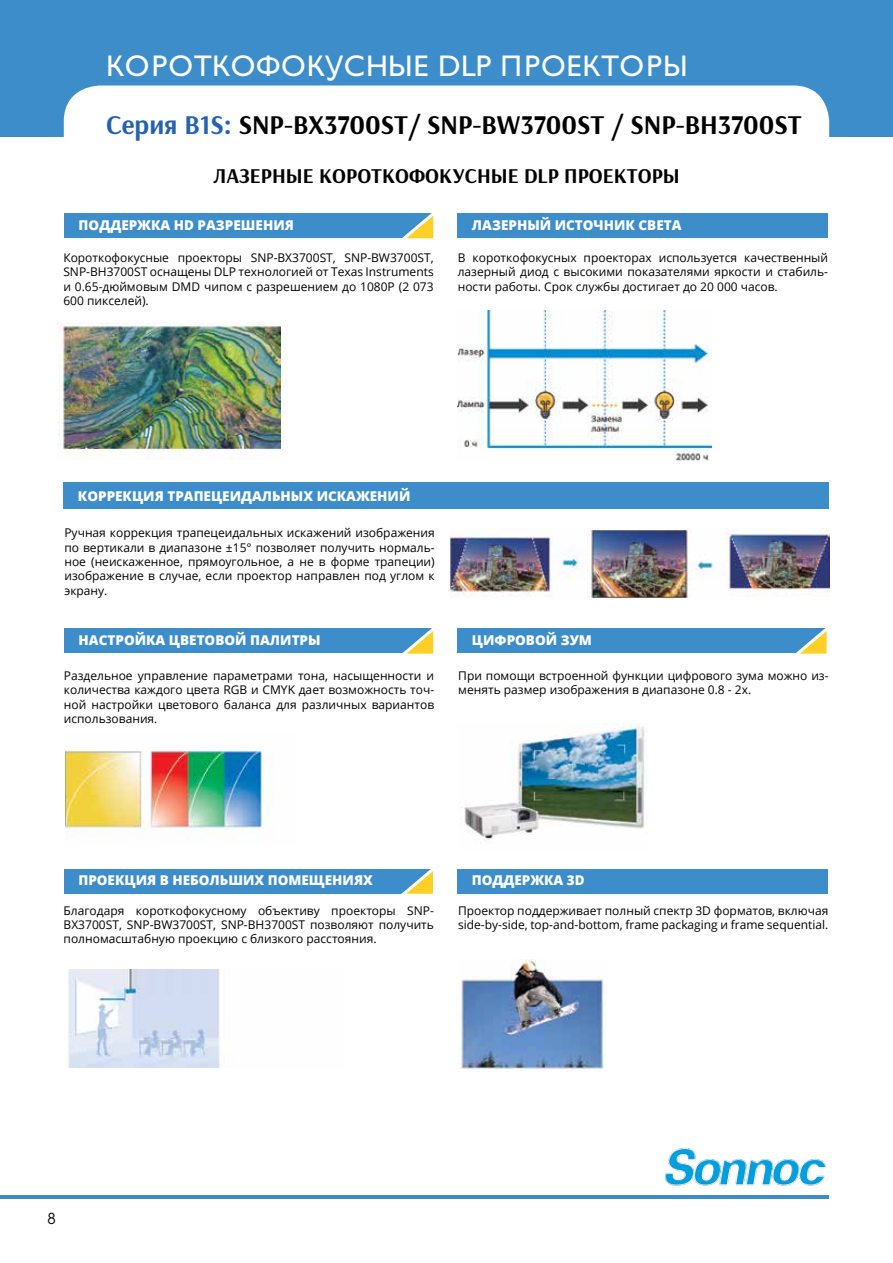
<style>
.page{position:relative;width:893px;height:1263px;background:#fff}
.page>*{position:absolute;margin:0;border:0;box-sizing:border-box;transform-origin:0 0}
.t1{font:30px "AZ Gill Sans C";color:#fff}
.t2{font:700 27px "Arsenal";color:#000}
.t3{font:700 21px "Arsenal";color:#000}
.t4{font:15px "Avant Garde Gothic C";color:#000}
.t5{font:800 13.5px "Open Sans";color:#fff}
.t6{font:12px/14.4px "Open Sans";color:#000;text-align:justify}
.s1{color:#2463af}
</style>
<div class="page">
<hr style="left:0;top:1195px;width:829px;height:4px;background:#3e8dcb">
<div style="left:0;top:0;width:893px;height:137px;background:#3e8dcb"></div>
<div style="left:64px;top:85px;width:765px;height:52px;background:#fff"></div>
<img style="left:665px;top:1148px;width:161px;height:38px">
<img style="left:58px;top:323px;width:223px;height:137px">
<img style="left:458px;top:310px;width:253px;height:152px">
<img style="left:449px;top:528px;width:381px;height:72px">
<div style="left:64px;top:213px;width:371px;height:25px;background:#3e8dcb"></div>
<svg style="left:402px;top:213px;width:33px;height:26px"></svg>
<div style="left:458px;top:213px;width:370px;height:25px;background:#3e8dcb"></div>
<div style="left:64px;top:482px;width:765px;height:26px;background:#3e8dcb"></div>
<div style="left:64px;top:629px;width:371px;height:24px;background:#3e8dcb"></div>
<svg style="left:394px;top:628px;width:41px;height:26px"></svg>
<div style="left:458px;top:629px;width:370px;height:24px;background:#3e8dcb"></div>
<svg style="left:787px;top:628px;width:41px;height:26px"></svg>
<div style="left:64px;top:869px;width:370px;height:24px;background:#3e8dcb"></div>
<svg style="left:394px;top:869px;width:40px;height:25px"></svg>
<div style="left:457px;top:869px;width:371px;height:24px;background:#3e8dcb"></div>
<img style="left:66px;top:750px;width:207px;height:88px">
<img style="left:461px;top:723px;width:186px;height:117px">
<img style="left:68px;top:969px;width:152px;height:99px">
<img style="left:458px;top:959px;width:146px;height:112px">
<h1 class="t1" style="left:106px;top:50px;width:584px">КОРОТКОФОКУСНЫЕ DLP ПРОЕКТОРЫ</h1>
<h2 class="t2" style="left:106px;top:106px;width:697px"><span class="s1">Cерия B1S:</span> SNP-BX3700ST/ SNP-BW3700ST / SNP-BH3700ST</h2>
<h3 class="t3" style="left:213px;top:161px;width:468px">ЛАЗЕРНЫЕ КОРОТКОФОКУСНЫЕ DLP ПРОЕКТОРЫ</h3>
<p class="t5" style="left:79px;top:215px;width:217px">ПОДДЕРЖКА HD РАЗРЕШЕНИЯ</p>
<p class="t5" style="left:472px;top:215px;width:211px">ЛАЗЕРНЫЙ ИСТОЧНИК СВЕТА</p>
<p class="t6" style="left:63px;top:250px;width:372px">Короткофокусные проекторы SNP-BX3700ST, SNP-BW3700ST, SNP-BH3700ST оснащены DLP технологией от Texas Instruments и 0.65-дюймовым DMD чипом с разрешением до 1080P (2 073<br>600 пикселей).</p>
<p class="t6" style="left:458px;top:250px;width:372px">В короткофокусных проекторах используется качественный лазерный диод с высокими показателями яркости и стабиль&shy;ности работы. Срок службы достигает до 20 000 часов.</p>
<p class="t5" style="left:78px;top:485px;width:334px">КОРРЕКЦИЯ ТРАПЕЦЕИДАЛЬНЫХ ИСКАЖЕНИЙ</p>
<p class="t6" style="left:64px;top:525px;width:372px">Ручная коррекция трапецеидальных искажений изображения по вертикали в диапазоне ±15° позволяет получить нормаль&shy;ное (неискаженное, прямоугольное, а не в форме трапеции) изображение в случае, если проектор направлен под углом к экрану.</p>
<p class="t5" style="left:79px;top:630px;width:243px">НАСТРОЙКА ЦВЕТОВОЙ ПАЛИТРЫ</p>
<p class="t5" style="left:472px;top:630px;width:122px">ЦИФРОВОЙ ЗУМ</p>
<p class="t6" style="left:64px;top:668px;width:372px">Раздельное управление параметрами тона, насыщенности и количества каждого цвета RGB и CMYK дает возможность точ&shy;ной настройки цветового баланса для различных вариантов использования.</p>
<p class="t6" style="left:458px;top:668px;width:372px">При помощи встроенной функции цифрового зума можно из&shy;менять размер изображения в диапазоне 0.8 - 2x.</p>
<p class="t5" style="left:78px;top:870px;width:296px">ПРОЕКЦИЯ В НЕБОЛЬШИХ ПОМЕЩЕНИЯХ</p>
<p class="t5" style="left:472px;top:870px;width:115px">ПОДДЕРЖКА 3D</p>
<p class="t6" style="left:64px;top:903px;width:372px">Благодаря короткофокусному объективу проекторы SNP-BX3700ST, SNP-BW3700ST, SNP-BH3700ST позволяют получить полномасштабную проекцию с близкого расстояния.</p>
<p class="t6" style="left:458px;top:903px;width:372px">Проектор поддерживает полный спектр 3D форматов, включая side-by-side, top-and-bottom, frame packaging и frame sequential.</p>
<p class="t4" style="left:48px;top:1210px;width:10px">8</p>
</div>
